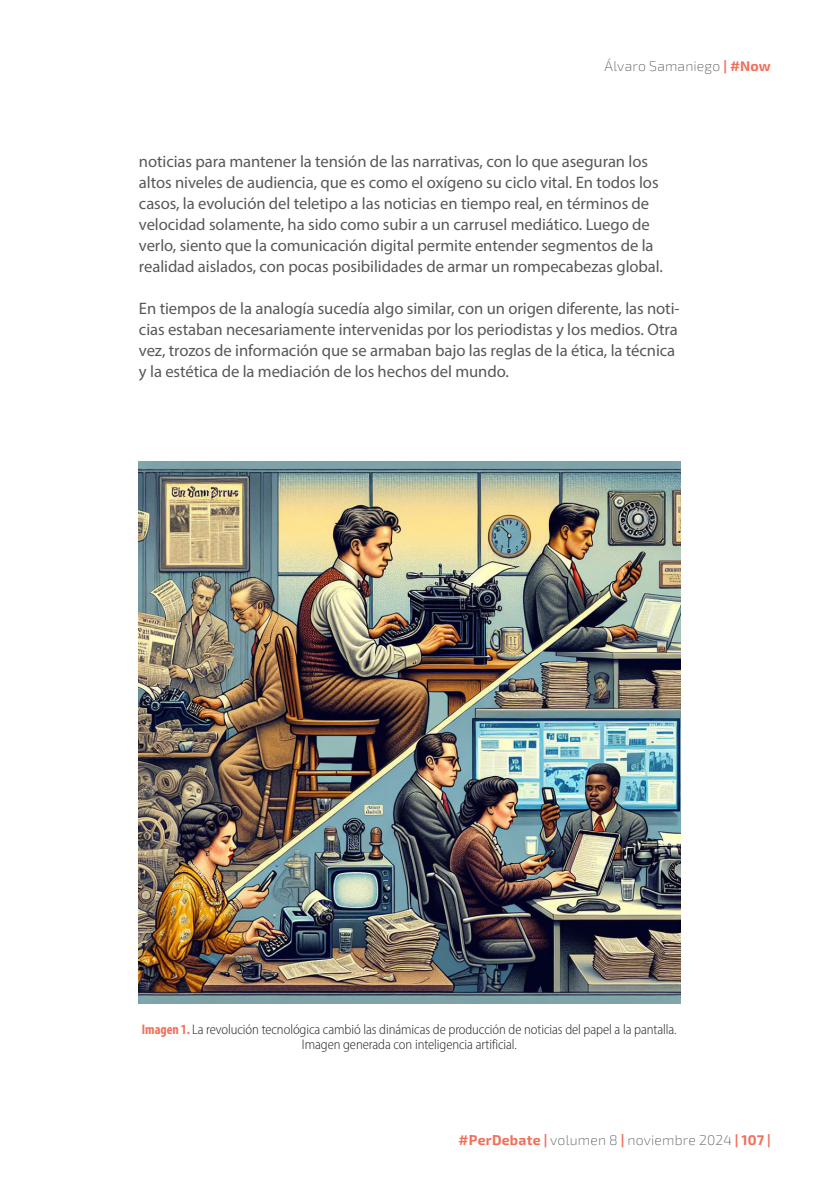
<style>
.page{position:relative;width:819px;height:1191px;background:#fff}
.page>*{position:absolute;margin:0;border:0;box-sizing:border-box;transform-origin:0 0}
.t1{font:16.62px/21px "Myriad Pro";letter-spacing:-.005em;color:#57585a}
.pie_de_foto{font:14px/15.8px "Myriad Variable Concept";letter-spacing:-.005em;color:#231f20;text-align:center}
.t2{font:14px "Exo 2";letter-spacing:.015em;color:#57585a}
.s1{color:#f26f59}
</style>
<div class="page">
<img style="left:139px;top:461px;width:541px;height:542px">
<p class="t2" style="left:604px;top:56px;width:168px">Álvaro Samaniego <span class="s1">| #Now</span></p>
<p class="t1" style="left:139px;top:151px;width:525px">noticias para mantener la tensión de las narrativas, con lo que aseguran los altos niveles de audiencia, que es como el oxígeno su ciclo vital. En todos los casos, la evolución del teletipo a las noticias en tiempo real, en términos de velocidad solamente, ha sido como subir a un carrusel mediático. Luego de verlo, siento que la comunicación digital permite entender segmentos de la realidad aislados, con pocas posibilidades de armar un rompecabezas global.</p>
<p class="t1" style="left:139px;top:298px;width:542px">En tiempos de la analogía sucedía algo similar, con un origen diferente, las noti&shy;cias estaban necesariamente intervenidas por los periodistas y los medios. Otra vez, trozos de información que se armaban bajo las reglas de la ética, la técnica y la estética de la mediación de los hechos del mundo.</p>
<p class="pie_de_foto" style="left:142px;top:1021px;width:536px"><span class="s1">Imagen 1.</span> La revolución tecnológica cambió las dinámicas de producción de noticias del papel a la pantalla.<br>Imagen generada con inteligencia artificial.</p>
<p class="t2" style="left:458px;top:1130px;width:314px"><span class="s1">#PerDebate |</span> volumen 8 <span class="s1">|</span> noviembre 2024 <span class="s1">| 107 |</span></p>
</div>
